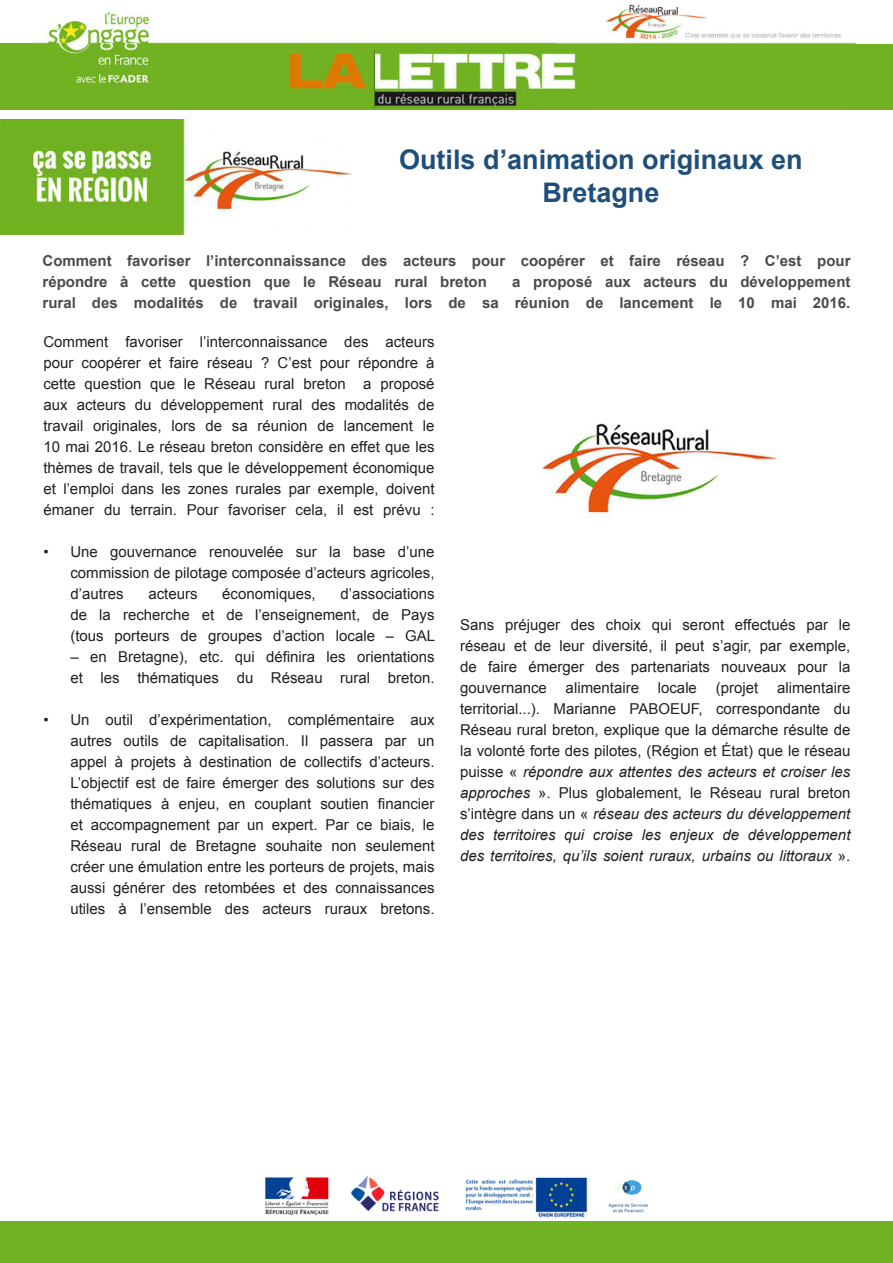
<style>
.page{position:relative;width:893px;height:1263px;background:#fff}
.page>*{position:absolute;margin:0;border:0;box-sizing:border-box;transform-origin:0 0}
.t1{font:700 27px/32.4px "Arial";color:#1f4e7b;text-align:center}
.t2{font:15px/21px "Arial";color:#231f20;text-align:justify}
.t3{font:700 15px/21px "Arial";color:#4a4c4c}
.s1{font-style:italic}
</style>
<div class="page">
<div style="left:854px;top:44px;width:39px;height:66px;background:#71b222"></div>
<div style="left:0;top:43px;width:38px;height:67px;background:#71b222"></div>
<img style="left:34px;top:4px;width:822px;height:106px">
<img style="left:265px;top:1175px;width:383px;height:43px">
<div style="left:0;top:1222px;width:893px;height:41px;background:#71b222"></div>
<img style="left:0;top:119px;width:351px;height:115px">
<img style="left:542px;top:423px;width:235px;height:92px">
<p class="t1" style="left:399px;top:144px;width:405px">Outils d’animation originaux en<br>Bretagne</p>
<p class="t3" style="left:43px;top:251px;width:809px">Comment favoriser l’interconnaissance des acteurs pour coopérer et faire réseau ? C’est pour répondre à cette question que le Réseau rural breton</p>
<p class="t3" style="left:43px;top:272px;width:809px;text-align:right">a proposé aux acteurs du développement<br>rural des modalités de travail originales, lors de sa réunion de lancement le 10 mai 2016.</p>
<p class="t2" style="left:43px;top:331px;width:393px">Comment favoriser l’interconnaissance des acteurs pour coopérer et faire réseau ? C’est pour répondre à cette question que le Réseau rural breton a proposé aux acteurs du développement rural des modalités de travail originales, lors de sa réunion de lancement le 10 mai 2016. Le réseau breton considère en effet que les thèmes de travail, tels que le développement économique et l’emploi dans les zones rurales par exemple, doivent émaner du terrain. Pour favoriser cela, il est prévu :</p>
<p class="t2" style="left:70px;top:541px;width:366px;text-indent:-27px">• Une gouvernance renouvelée sur la base d’une commission de pilotage composée d’acteurs agricoles, d’autres</p>
<p class="t2" style="left:70px;top:583px;width:366px;text-indent:270px">d’associations de la recherche et de l’enseignement, de Pays (tous porteurs de groupes d’action locale – GAL</p>
<p class="t2" style="left:70px;top:646px;width:366px">– en Bretagne), etc. qui définira les orientations et les thématiques du Réseau rural breton.</p>
<p class="t2" style="left:70px;top:709px;width:366px;text-indent:-27px">• Un outil d’expérimentation, complémentaire aux autres outils de capitalisation. Il passera par un appel à projets à destination de collectifs d’acteurs.<br>L’objectif est de faire émerger des solutions sur des thématiques à enjeu, en couplant soutien financier et accompagnement par un expert. Par ce biais, le Réseau rural de Bretagne souhaite non seulement créer une émulation entre les porteurs de projets, mais aussi générer des retombées et des connaissances utiles à l’ensemble des acteurs ruraux bretons.</p>
<p class="t2" style="left:148px;top:583px;width:51px">acteurs</p>
<p class="t2" style="left:222px;top:583px;width:95px">économiques,</p>
<p class="t2" style="left:460px;top:614px;width:392px">Sans préjuger des choix qui seront effectués par le réseau et de leur diversité, il peut s’agir, par exemple, de faire émerger des partenariats nouveaux pour la gouvernance</p>
<p class="t2" style="left:566px;top:677px;width:75px">alimentaire</p>
<p class="t2" style="left:658px;top:677px;width:41px">locale</p>
<p class="t2" style="left:716px;top:677px;width:44px">(projet</p>
<p class="t2" style="left:460px;top:677px;width:392px;text-indent:317px">alimentaire territorial...). Marianne PABOEUF, correspondante du Réseau rural breton, explique que la démarche résulte de la volonté forte des pilotes, (Région et État) que le réseau puisse « <span class="s1">répondre aux attentes des acteurs et croiser les approches</span> ». Plus globalement, le Réseau rural breton s’intègre dans un « <span class="s1">réseau des acteurs du développement des territoires qui croise les enjeux de développement des territoires, qu’ils soient ruraux, urbains ou littoraux</span> ».</p>
</div>
